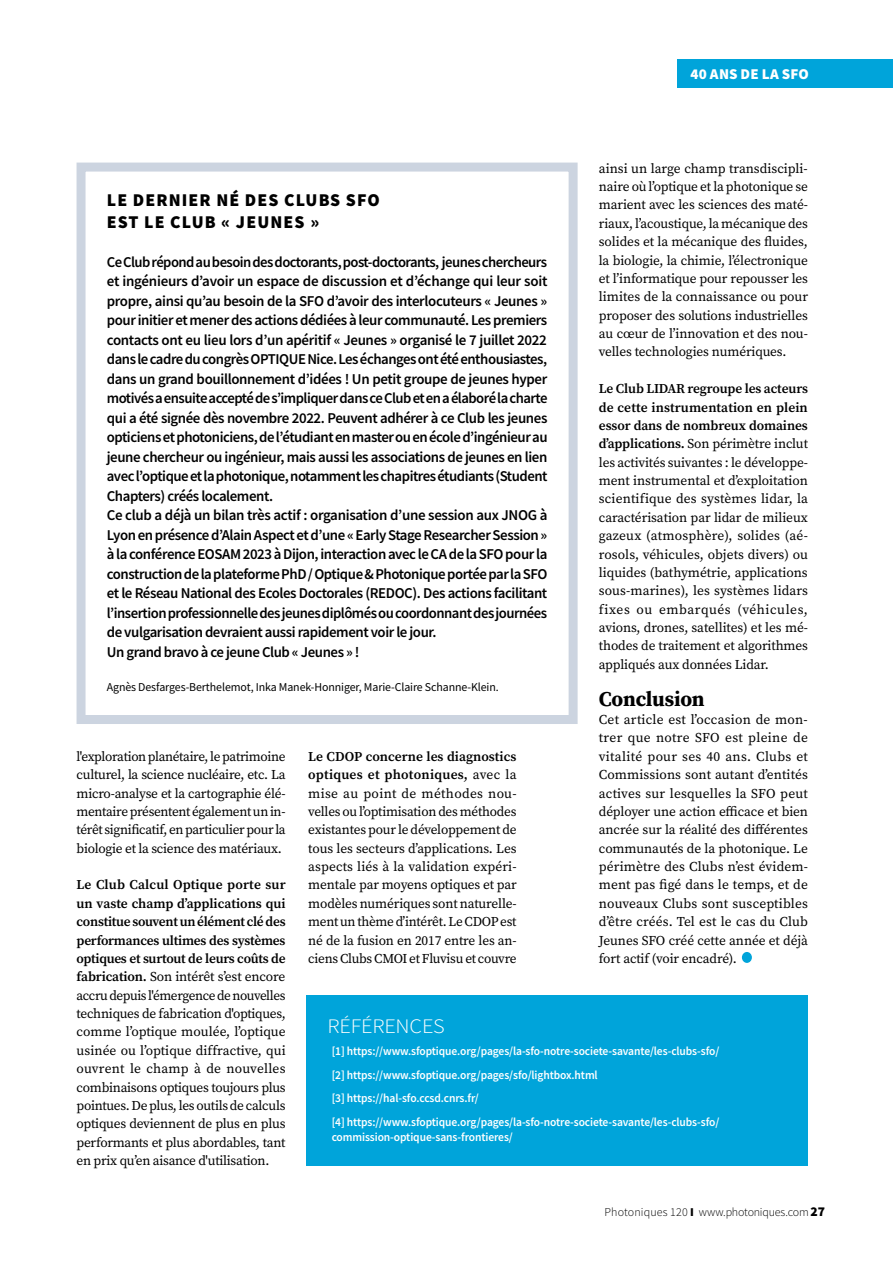
<style>
.page{position:relative;width:893px;height:1263px;background:#fff}
.page>*{position:absolute;margin:0;border:0;box-sizing:border-box;transform-origin:0 0}
.t1{font:700 21px "Source Serif Pro";letter-spacing:-.01em;color:#000}
.t2{font:300 20.55px "Source Sans Pro";letter-spacing:-.01em;color:#fff;scale:1.08 1}
.t3{font:900 18px/21.6px "Source Sans Pro";letter-spacing:.06em;color:#000}
.t4{font:600 15px/19.5px "Source Sans Pro";letter-spacing:-.03em;color:#000}
.t5{font:900 15px "Source Sans Pro";letter-spacing:.015em;color:#fff}
.t6{font:13.5px/18.3px "Source Serif Pro";letter-spacing:-.02em;color:#000;text-align:justify}
.t7{font:600 12px/23.5px "Source Sans Pro";letter-spacing:-.01em;color:#fff;scale:.96 1}
.t8{font:12px "Source Sans Pro";letter-spacing:-.01em;color:#000}
.t9{font:300 12px "Source Sans Pro";letter-spacing:.005em;color:#000}
.s1{font-weight:600}
.s2{font-weight:900}
.s3{font-weight:900;font-size:13.5px}
</style>
<div class="page">
<div style="left:77px;top:163px;width:501px;height:561px;border:9px solid #ccd4e0"></div>
<div style="left:742px;top:952px;width:10px;height:11px;background:#00a4da;border-radius:50%"></div>
<div style="left:677px;top:59px;width:216px;height:29px;background:#00a4da"></div>
<div style="left:306px;top:995px;width:502px;height:170px;background:#00a4da"></div>
<p class="t5" style="left:690px;top:64px;width:120px">40 ANS DE LA SFO</p>
<p class="t6" style="left:599px;top:159px;width:211px">ainsi un large champ transdiscipli&shy;naire où l’optique et la photonique se marient avec les sciences des maté&shy;riaux, l’acoustique, la mécanique des solides et la mécanique des fluides, la biologie, la chimie, l’électronique et l’informatique pour repousser les limites de la connaissance ou pour proposer des solutions industrielles au cœur de l’innovation et des nou&shy;velles technologies numériques.</p>
<p class="t6" style="left:599px;top:379px;width:211px"><span class="s1">Le Club LIDAR regroupe les acteurs de cette instrumentation en plein essor dans de nombreux domaines d’applications.</span> Son périmètre inclut les activités suivantes : le développe&shy;ment instrumental et d’exploitation scientifique des systèmes lidar, la caractérisation par lidar de milieux gazeux (atmosphère), solides (aé&shy;rosols, véhicules, objets divers) ou liquides (bathymétrie, applications sous-marines), les systèmes lidars fixes ou embarqués (véhicules, avions, drones, satellites) et les mé&shy;thodes de traitement et algorithmes appliqués aux données Lidar.</p>
<h1 class="t1" style="left:599px;top:684px;width:107px">Conclusion</h1>
<p class="t6" style="left:599px;top:710px;width:211px">Cet article est l’occasion de mon&shy;trer que notre SFO est pleine de vitalité pour ses 40 ans. Clubs et Commissions sont autant d’entités actives sur lesquelles la SFO peut déployer une action efficace et bien ancrée sur la réalité des différentes communautés de la photonique. Le périmètre des Clubs n’est évidem&shy;ment pas figé dans le temps, et de nouveaux Clubs sont susceptibles d’être créés. Tel est le cas du Club Jeunes SFO créé cette année et déjà fort actif (voir encadré).</p>
<h3 class="t3" style="left:107px;top:189px;width:275px">LE DERNIER NÉ DES CLUBS SFO<br>EST LE CLUB « JEUNES »</h3>
<p class="t4" style="left:107px;top:252px;width:442px">Ce Club répond au besoin des doctorants, post-doctorants, jeunes chercheurs et ingénieurs d’avoir un espace de discussion et d’échange qui leur soit propre, ainsi qu’au besoin de la SFO d’avoir des interlocuteurs « Jeunes » pour initier et mener des actions dédiées à leur communauté. Les premiers contacts ont eu lieu lors d’un apéritif « Jeunes » organisé le 7 juillet 2022 dans le cadre du congrès OPTIQUE Nice. Les échanges ont été enthousiastes, dans un grand bouillonnement d’idées ! Un petit groupe de jeunes hyper motivés a ensuite accepté de s’impliquer dans ce Club et en a élaboré la charte qui a été signée dès novembre 2022. Peuvent adhérer à ce Club les jeunes opticiens et photoniciens, de l’étudiant en master ou en école d’ingénieur au jeune chercheur ou ingénieur, mais aussi les associations de jeunes en lien avec l’optique et la photonique, notamment les chapitres étudiants (Student Chapters) créés localement.<br>Ce club a déjà un bilan très actif : organisation d’une session aux JNOG à Lyon en présence d’Alain Aspect et d’une « Early Stage Researcher Session » à la conférence EOSAM 2023 à Dijon, interaction avec le CA de la SFO pour la construction de la plateforme PhD / Optique &amp; Photonique portée par la SFO et le Réseau National des Ecoles Doctorales (REDOC). Des actions facilitant l’insertion professionnelle des jeunes diplômés ou coordonnant des journées de vulgarisation devraient aussi rapidement voir le jour.<br>Un grand bravo à ce jeune Club « Jeunes » !</p>
<p class="t8" style="left:107px;top:679px;width:393px">Agnès Desfarges-Berthelemot, Inka Manek-Honniger, Marie-Claire Schanne-Klein.</p>
<p class="t6" style="left:77px;top:747px;width:211px">l'exploration planétaire, le patrimoine culturel, la science nucléaire, etc. La micro-analyse et la cartographie élé&shy;mentaire présentent également un in&shy;térêt significatif, en particulier pour la biologie et la science des matériaux.</p>
<p class="t6" style="left:77px;top:876px;width:211px"><span class="s1">Le Club Calcul Optique porte sur un vaste champ d’applications qui constitue souvent un élément clé des performances ultimes des systèmes optiques et surtout de leurs coûts de fabrication.</span> Son intérêt s’est encore accru depuis l'émergence de nouvelles techniques de fabrication d'optiques, comme l’optique moulée, l’optique usinée ou l’optique diffractive, qui ouvrent le champ à de nouvelles combinaisons optiques toujours plus pointues. De plus, les outils de calculs optiques deviennent de plus en plus performants et plus abordables, tant en prix qu’en aisance d'utilisation.</p>
<p class="t6" style="left:308px;top:747px;width:210px"><span class="s1">Le CDOP concerne les diagnostics optiques et photoniques,</span> avec la mise au point de méthodes nou&shy;velles ou l’optimisation des méthodes existantes pour le développement de tous les secteurs d’applications. Les aspects liés à la validation expéri&shy;mentale par moyens optiques et par modèles numériques sont naturelle&shy;ment un thème d’intérêt. Le CDOP est né de la fusion en 2017 entre les an&shy;ciens Clubs CMOI et Fluvisu et couvre</p>
<h2 class="t2" style="left:327px;top:1014px;width:110px">RÉFÉRENCES</h2>
<p class="t7" style="left:332px;top:1039px;width:405px">[1] https://www.sfoptique.org/pages/la-sfo-notre-societe-savante/les-clubs-sfo/ [2] https://www.sfoptique.org/pages/sfo/lightbox.html<br>[3] https://hal-sfo.ccsd.cnrs.fr/<br>[4] https://www.sfoptique.org/pages/la-sfo-notre-societe-savante/les-clubs-sfo/</p>
<p class="t7" style="left:332px;top:1125px;width:190px">commission-optique-sans-frontieres/</p>
<p class="t9" style="left:604px;top:1205px;width:222px">Photoniques 120 <span class="s2">I</span> www.photoniques.com <span class="s3">27</span></p>
</div>
